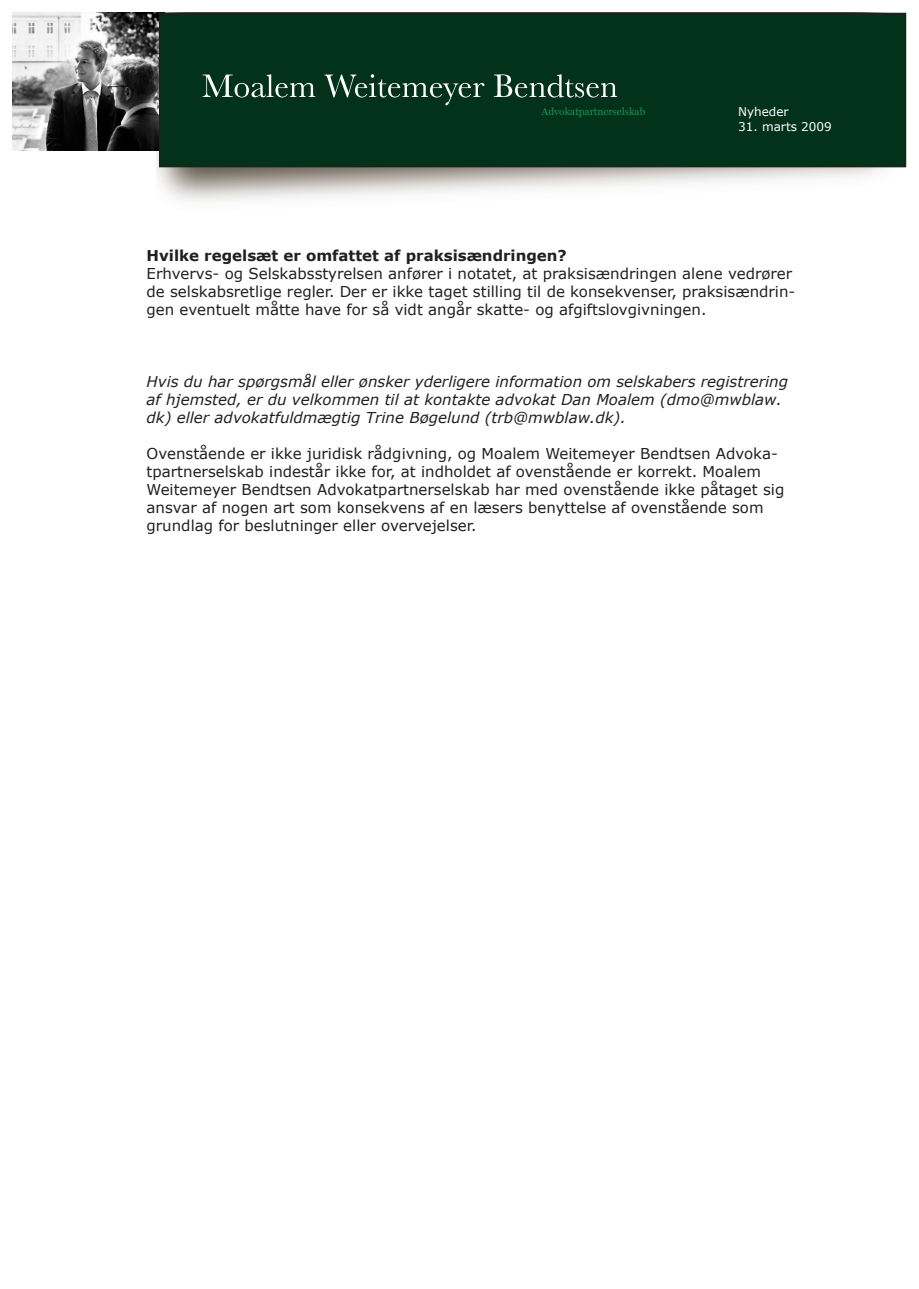
<style>
.page{position:relative;width:919px;height:1289px;background:#fff}
.page>*{position:absolute;margin:0;border:0;box-sizing:border-box;transform-origin:0 0}
.t1{font:15px/18px "Verdana";color:#231f20}
.t2{font:italic 15px/18px "Verdana";color:#231f20}
.t3{font:700 15px "Verdana";color:#231f20}
.t4{font:12px "Verdana";color:#fff}
.t5{font:10.2px "Georgia";color:#169459}
</style>
<div class="page">
<img style="left:157px;top:150px;width:749px;height:52px">
<img style="left:13px;top:13px;width:146px;height:137px">
<div style="left:160px;top:14px;width:745px;height:153px;background:#023219"></div>
<div style="left:159px;top:13px;width:747px;height:154px;border:2px solid #231f20"></div>
<svg style="left:203px;top:74px;width:112px;height:23px"></svg>
<svg style="left:324px;top:74px;width:160px;height:31px"></svg>
<svg style="left:493px;top:74px;width:124px;height:23px"></svg>
<p class="t5" style="left:541px;top:106px;width:105px">Advokatpartnerselskab</p>
<p class="t4" style="left:738px;top:104px;width:52px">Nyheder</p>
<p class="t4" style="left:738px;top:119px;width:95px">31. marts 2009</p>
<p class="t3" style="left:146px;top:246px;width:422px">Hvilke regelsæt er omfattet af praksisændringen?</p>
<p class="t1" style="left:146px;top:264px;width:650px">Erhvervs- og Selskabsstyrelsen anfører i notatet, at praksisændringen alene vedrører de selskabsretlige regler. Der er ikke taget stilling til de konsekvenser, praksisændrin&shy;gen eventuelt måtte have for så vidt angår skatte- og afgiftslovgivningen.</p>
<p class="t2" style="left:146px;top:372px;width:643px">Hvis du har spørgsmål eller ønsker yderligere information om selskabers registrering af hjemsted, er du velkommen til at kontakte advokat Dan Moalem (dmo@mwblaw. dk) eller advokatfuldmægtig Trine Bøgelund (trb@mwblaw.dk).</p>
<p class="t1" style="left:146px;top:444px;width:639px">Ovenstående er ikke juridisk rådgivning, og Moalem Weitemeyer Bendtsen Advoka&shy;tpartnerselskab indestår ikke for, at indholdet af ovenstående er korrekt. Moalem Weitemeyer Bendtsen Advokatpartnerselskab har med ovenstående ikke påtaget sig ansvar af nogen art som konsekvens af en læsers benyttelse af ovenstående som grundlag for beslutninger eller overvejelser.</p>
</div>
